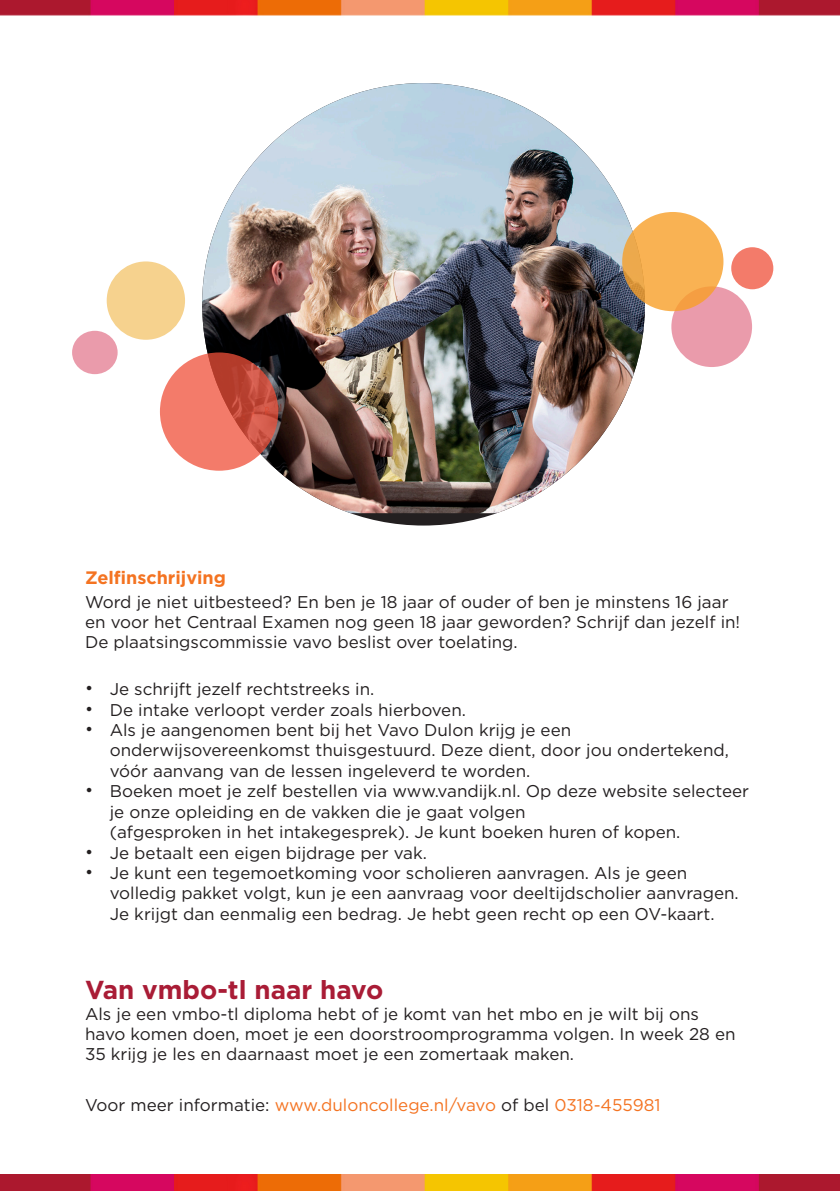
<style>
.page{position:relative;width:840px;height:1191px;background:#fff}
.page>*{position:absolute;margin:0;border:0;box-sizing:border-box;transform-origin:0 0}
.t1{font:700 26px "Gotham";color:#a91c36}
.t2{font:700 18px "Gotham";color:#f47321}
.t3{font:17px/20.4px "Gotham";color:#231f20}
.t4{font:17px "Gotham";color:#f47321}
.s1{color:#231f20}
</style>
<div class="page">
<img style="left:0;top:0;width:839px;height:16px">
<img style="left:202px;top:83px;width:442px;height:430px">
<div style="left:107px;top:261px;width:78px;height:79px;background:#f6d28e;border-radius:50%"></div>
<div style="left:730px;top:247px;width:42px;height:42px;background:#f37b6a;border-radius:50%"></div>
<div style="left:671px;top:286px;width:80px;height:81px;background:#ea9bab;border-radius:50%"></div>
<div style="left:72px;top:331px;width:46px;height:43px;background:#ea9bab;border-radius:50%"></div>
<svg style="left:160px;top:352px;width:118px;height:119px;background:#e06958"></svg>
<svg style="left:621px;top:212px;width:102px;height:99px;background:#f5ae52"></svg>
<img style="left:0;top:1174px;width:839px;height:17px">
<p class="t2" style="left:85px;top:565px;width:142px">Zelfinschrijving</p>
<p class="t3" style="left:85px;top:591px;width:656px">Word je niet uitbesteed? En ben je 18 jaar of ouder of ben je minstens 16 jaar en voor het Centraal Examen nog geen 18 jaar geworden? Schrijf dan jezelf in!</p>
<p class="t3" style="left:85px;top:631px;width:434px">De plaatsingscommissie vavo beslist over toelating.</p>
<p class="t3" style="left:85px;top:678px;width:10px">•</p>
<p class="t3" style="left:85px;top:698px;width:10px">•</p>
<p class="t3" style="left:85px;top:718px;width:10px">•</p>
<p class="t3" style="left:110px;top:678px;width:266px">Je schrijft jezelf rechtstreeks in.</p>
<p class="t3" style="left:110px;top:699px;width:357px">De intake verloopt verder zoals hierboven.</p>
<p class="t3" style="left:110px;top:719px;width:620px">Als je aangenomen bent bij het Vavo Dulon krijg je een onderwijsovereenkomst thuisgestuurd. Deze dient, door jou ondertekend, vóór aanvang van de lessen ingeleverd te worden.</p>
<p class="t3" style="left:110px;top:780px;width:640px">Boeken moet je zelf bestellen via www.vandijk.nl. Op deze website selecteer je onze opleiding en de vakken die je gaat volgen</p>
<p class="t3" style="left:110px;top:821px;width:572px">(afgesproken in het intakegesprek). Je kunt boeken huren of kopen.</p>
<p class="t3" style="left:110px;top:842px;width:318px">Je betaalt een eigen bijdrage per vak.</p>
<p class="t3" style="left:110px;top:862px;width:630px">Je kunt een tegemoetkoming voor scholieren aanvragen. Als je geen volledig pakket volgt, kun je een aanvraag voor deeltijdscholier aanvragen.<br>Je krijgt dan eenmalig een bedrag. Je hebt geen recht op een OV-kaart.</p>
<p class="t3" style="left:85px;top:780px;width:10px">•</p>
<p class="t3" style="left:85px;top:841px;width:10px">•</p>
<p class="t3" style="left:85px;top:861px;width:10px">•</p>
<p class="t1" style="left:85px;top:972px;width:300px">Van vmbo-tl naar havo</p>
<p class="t3" style="left:85px;top:1003px;width:651px">Als je een vmbo-tl diploma hebt of je komt van het mbo en je wilt bij ons havo komen doen, moet je een doorstroomprogramma volgen. In week 28 en<br>35 krijg je les en daarnaast moet je een zomertaak maken.</p>
<p class="t4" style="left:85px;top:1093px;width:576px"><span class="s1">Voor meer informatie:</span> www.duloncollege.nl/vavo <span class="s1">of bel</span> 0318-455981</p>
</div>
